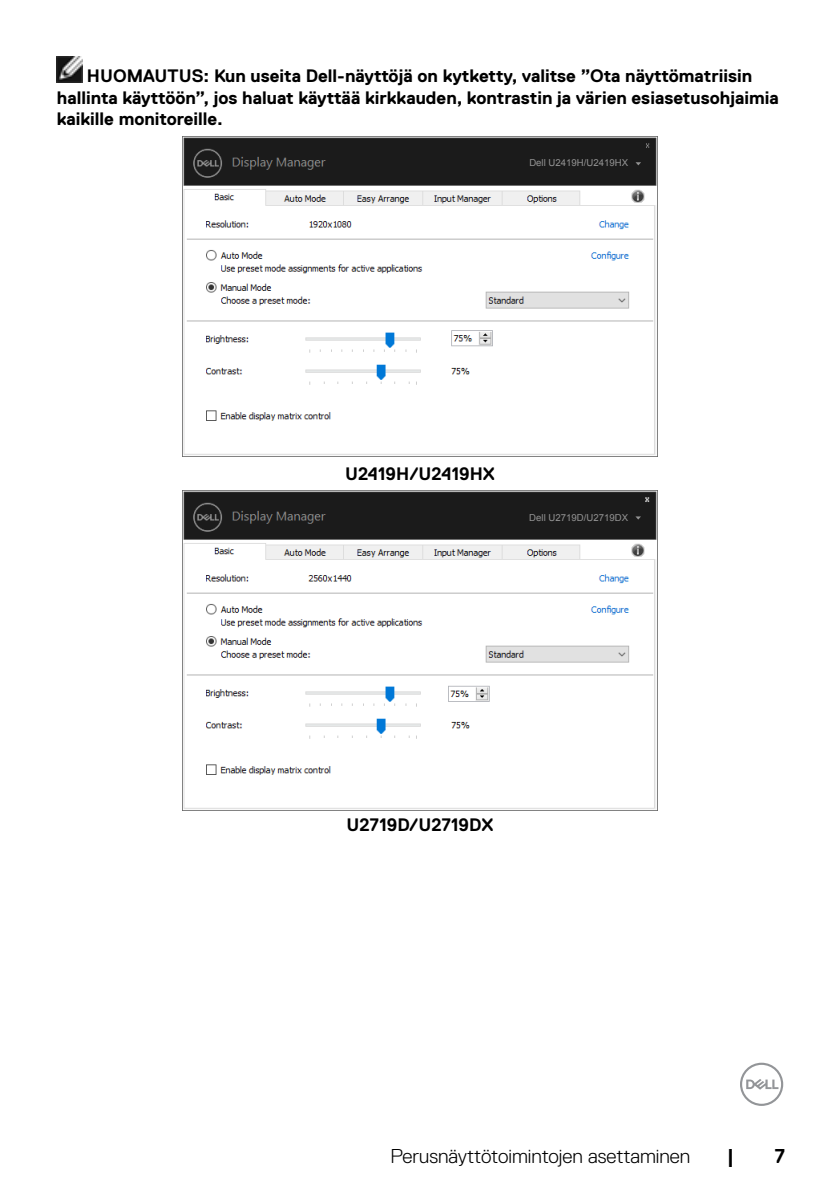
<style>
.page{position:relative;width:840px;height:1191px;background:#fff}
.page>*{position:absolute;margin:0;border:0;box-sizing:border-box;transform-origin:0 0}
.t1{font:300 20px "Dell Replica";color:#000}
.t2{font:700 20px "Dell Replica";color:#000}
.t3{font:700 18px/21.6px "Dell Replica";color:#000}
.t4{font:9.6px "Arial";color:#939393}
</style>
<div class="page">
<svg style="left:740px;top:1062px;width:42px;height:44px"></svg>
<img style="left:57px;top:57px;width:25px;height:25px">
<img style="left:182px;top:137px;width:475px;height:319px">
<div style="left:526px;top:157px;width:116px;height:11px;background:#1b1b1b"></div>
<svg style="left:635px;top:162px;width:5px;height:3px"></svg>
<img style="left:182px;top:491px;width:475px;height:319px">
<div style="left:526px;top:511px;width:116px;height:11px;background:#1b1b1b"></div>
<svg style="left:635px;top:516px;width:5px;height:3px"></svg>
<p class="t3" style="left:57px;top:65px;width:723px;text-indent:30px">HUOMAUTUS: Kun useita Dell-näyttöjä on kytketty, valitse ”Ota näyttömatriisin hallinta käyttöön”, jos haluat käyttää kirkkauden, kontrastin ja värien esiasetusohjaimia kaikille monitoreille.</p>
<p class="t4" style="left:529px;top:157px;width:100px">Dell U2419H/U2419HX</p>
<p class="t3" style="left:345px;top:463px;width:151px">U2419H/U2419HX</p>
<p class="t4" style="left:529px;top:511px;width:100px">Dell U2719D/U2719DX</p>
<p class="t3" style="left:346px;top:814px;width:148px">U2719D/U2719DX</p>
<p class="t1" style="left:390px;top:1144px;width:301px">Perusnäyttötoimintojen asettaminen</p>
<p class="t2" style="left:726px;top:1144px;width:9px">|</p>
<p class="t2" style="left:774px;top:1144px;width:12px">7</p>
</div>
